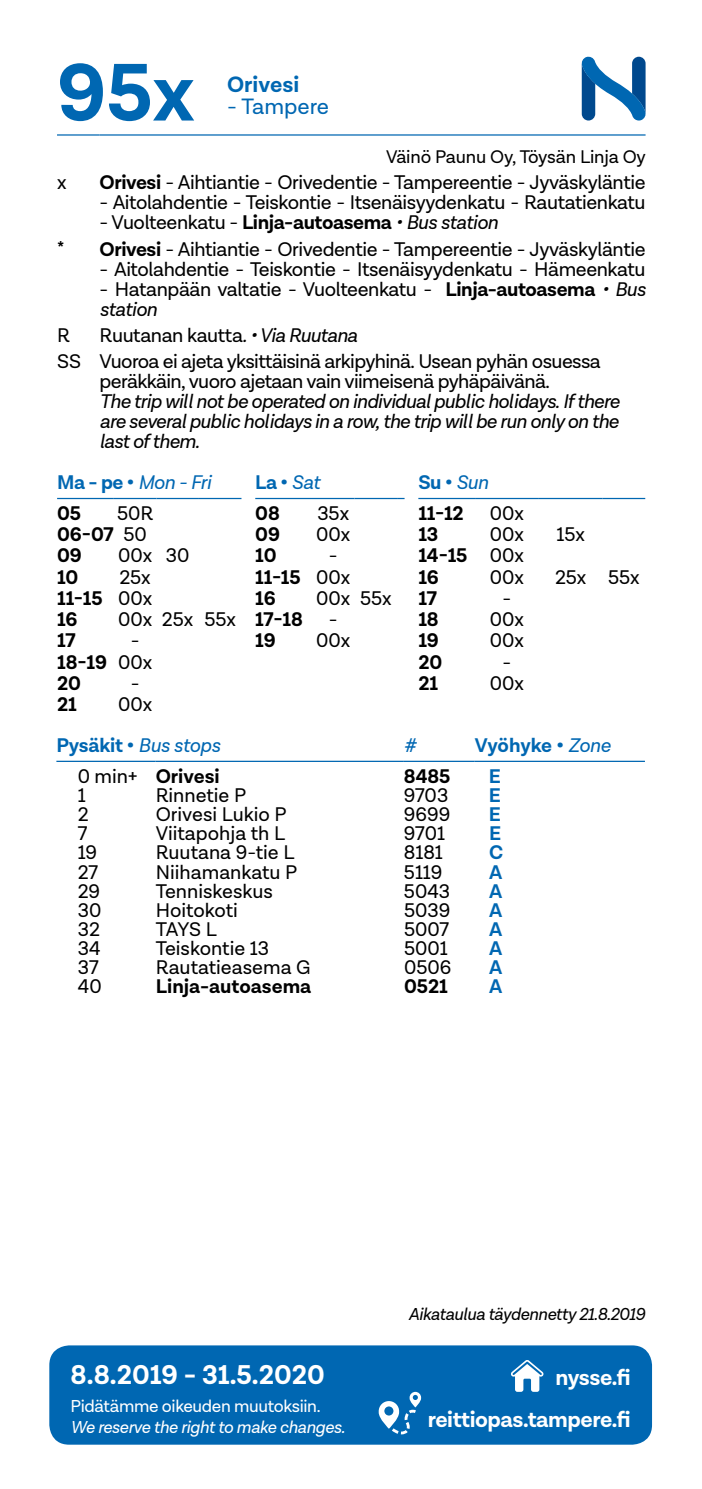
<style>
.page{position:relative;width:702px;height:1489px;background:#fff}
.page>*{position:absolute;margin:0;border:0;box-sizing:border-box;transform-origin:0 0}
.t1{font:700 82.5px "Lota Grotesque";color:#0067b2}
.t2{font:700 27.5px "Lota Grotesque";color:#fff}
.t3{font:700 22.5px/42.2px "Lota Grotesque";letter-spacing:-.02em;color:#fff;text-align:right}
.t4{font:22.5px "Lota Grotesque";color:#0067b2}
.t5{font:700 22.5px "Lota Grotesque";color:#0067b2}
.t6{font:20px/26px "Lota Grotesque";letter-spacing:-.02em;color:#000}
.t7{font:700 20px/21.2px "Lota Grotesque";color:#000}
.t8{font:italic 20px/20px "Lota Grotesque";letter-spacing:-.03em;color:#000;text-align:justify}
.t9{font:20px "Lota Grotesque";color:#000}
.t10{font:700 20px/30.5px "Lota Grotesque";letter-spacing:-.01em;color:#0067b2}
.t11{font:italic 20px/30.5px "Lota Grotesque";letter-spacing:-.025em;color:#0067b2}
.t12{font:18.5px "Lota Grotesque";letter-spacing:-.01em;color:#000}
.t13{font:italic 17.5px "Lota Grotesque";letter-spacing:-.02em;color:#fff}
.t14{font:italic 17.5px "Lota Grotesque";letter-spacing:-.02em;color:#000}
.t15{font:17.5px "Lota Grotesque";letter-spacing:-.02em;color:#fff}
.s1{font-weight:700}
.s2{font-style:italic}
.s3{font-weight:700;font-style:normal}
.s4{font-weight:700;font-style:normal;color:#000}
.s5{font-weight:400}
.s6{font-weight:400;font-style:italic}
.s7{color:#000}
.s8{color:#0067b2}
.s9{font-weight:400;font-style:italic;color:#0067b2}
</style>
<div class="page">
<hr style="left:57px;top:498px;width:57px;height:1px;background:#0067b2">
<hr style="left:114px;top:498px;width:42px;height:1px;background:#0067b2">
<hr style="left:156px;top:498px;width:43px;height:1px;background:#0067b2">
<hr style="left:199px;top:498px;width:42px;height:1px;background:#0067b2">
<hr style="left:255px;top:498px;width:57px;height:1px;background:#0067b2">
<hr style="left:312px;top:498px;width:42px;height:1px;background:#0067b2">
<hr style="left:354px;top:498px;width:43px;height:1px;background:#0067b2">
<hr style="left:418px;top:498px;width:57px;height:1px;background:#0067b2">
<hr style="left:475px;top:498px;width:64px;height:1px;background:#0067b2">
<hr style="left:539px;top:498px;width:63px;height:1px;background:#0067b2">
<hr style="left:602px;top:498px;width:43px;height:1px;background:#0067b2">
<hr style="left:57px;top:134px;width:43px;height:2px;background:#0067b2">
<hr style="left:100px;top:134px;width:545px;height:2px;background:#0067b2">
<svg style="left:581px;top:56px;width:65px;height:64px"></svg>
<hr style="left:56px;top:760px;width:100px;height:2px;background:#0067b2">
<hr style="left:156px;top:760px;width:248px;height:2px;background:#0067b2">
<hr style="left:404px;top:760px;width:70px;height:2px;background:#0067b2">
<hr style="left:474px;top:760px;width:171px;height:2px;background:#0067b2">
<div style="left:49px;top:1345px;width:603px;height:99px;background:#0067b2;border-radius:20px"></div>
<svg style="left:378px;top:1391px;width:43px;height:43px"></svg>
<svg style="left:511px;top:1360px;width:32px;height:31px"></svg>
<h1 class="t1" style="left:57px;top:45px;width:139px">95x</h1>
<p class="t5" style="left:227px;top:71px;width:74px">Orivesi</p>
<p class="t4" style="left:227px;top:94px;width:103px">- Tampere</p>
<p class="t12" style="left:386px;top:147px;width:261px">Väinö Paunu Oy, Töysän Linja Oy</p>
<p class="t6" style="left:57px;top:170px;width:11px">x</p>
<p class="t6" style="left:100px;top:170px;width:547px"><span class="s1">Orivesi</span> - Aihtiantie - Orivedentie - Tampereentie - Jyväskyläntie</p>
<p class="t6" style="left:100px;top:190px;width:547px">- Aitolahdentie - Teiskontie - Itsenäisyydenkatu - Rautatienkatu</p>
<p class="t6" style="left:57px;top:210px;width:590px;text-indent:43px">- Vuolteenkatu - <span class="s1">Linja-autoasema</span> <span class="s2">• Bus station<br></span>* <span class="s1">Orivesi</span> - Aihtiantie - Orivedentie - Tampereentie - Jyväskyläntie</p>
<p class="t6" style="left:100px;top:256px;width:547px">- Aitolahdentie - Teiskontie - Itsenäisyydenkatu - Hämeenkatu</p>
<p class="t6" style="left:100px;top:279px;width:547px;line-height:20px">- Hatanpään valtatie - Vuolteenkatu - <span class="s1">Linja-autoasema</span> <span class="s2">• Bus station</span></p>
<p class="t6" style="left:57px;top:322px;width:14px">R</p>
<p class="t6" style="left:57px;top:322px;width:545px;text-indent:43px">Ruutanan kautta<span class="s2">. • Via Ruutana<br></span>SS Vuoroa ei ajeta yksittäisinä arkipyhinä. Usean pyhän osuessa</p>
<p class="t6" style="left:100px;top:368px;width:452px">peräkkäin, vuoro ajetaan vain viimeisenä pyhäpäivänä.</p>
<p class="t8" style="left:100px;top:391px;width:521px">The trip will not be operated on individual public holidays. If there are several public holidays in a row, the trip will be run only on the last of them.</p>
<p class="t11" style="left:57px;top:467px;width:155px"><span class="s3">Ma - pe •</span> Mon - Fri<br><span class="s4">05</span></p>
<p class="t7" style="left:57px;top:503px;width:98px;text-indent:60px"><span class="s5">50R<br></span>06-07 <span class="s5">50<br></span>09</p>
<p class="t6" style="left:118px;top:543px;width:73px">00x 30</p>
<p class="t7" style="left:57px;top:567px;width:23px">10</p>
<p class="t7" style="left:57px;top:567px;width:97px;text-align:justify;text-indent:62px"><span class="s5">25x </span>11-15 <span class="s5">00x </span>16</p>
<p class="t9" style="left:118px;top:608px;width:119px">00x 25x 55x</p>
<p class="t7" style="left:57px;top:630px;width:20px">17</p>
<p class="t7" style="left:57px;top:630px;width:97px;text-indent:74px"><span class="s5">-<br></span>18-19 <span class="s5">00x<br></span>20</p>
<p class="t6" style="left:131px;top:670px;width:10px">-</p>
<p class="t7" style="left:57px;top:694px;width:21px">21</p>
<p class="t6" style="left:118px;top:692px;width:36px">00x</p>
<p class="t10" style="left:255px;top:468px;width:66px">La • <span class="s6">Sat<br></span><span class="s7">08</span></p>
<p class="t6" style="left:317px;top:500px;width:33px">35x</p>
<p class="t7" style="left:255px;top:524px;width:26px">09</p>
<p class="t6" style="left:316px;top:522px;width:36px">00x</p>
<p class="t7" style="left:255px;top:545px;width:23px">10</p>
<p class="t7" style="left:255px;top:545px;width:97px;text-indent:74px"><span class="s5">-<br></span>11-15 <span class="s5">00x<br></span>16</p>
<p class="t6" style="left:316px;top:585px;width:77px">00x 55x</p>
<p class="t7" style="left:255px;top:609px;width:49px">17-18</p>
<p class="t6" style="left:329px;top:607px;width:10px">-</p>
<p class="t7" style="left:255px;top:630px;width:22px">19</p>
<p class="t6" style="left:316px;top:628px;width:36px">00x</p>
<p class="t7" style="left:418px;top:468px;width:71px;line-height:30.5px"><span class="s8">Su •</span> <span class="s9">Sun<br></span>11-12</p>
<p class="t6" style="left:490px;top:500px;width:36px">00x</p>
<p class="t7" style="left:418px;top:524px;width:22px">13</p>
<p class="t6" style="left:490px;top:522px;width:36px">00x</p>
<p class="t6" style="left:556px;top:522px;width:30px">15x</p>
<p class="t7" style="left:418px;top:545px;width:107px">14-15 <span class="s5">00x<br></span>16</p>
<p class="t6" style="left:490px;top:564px;width:36px">00x</p>
<p class="t6" style="left:555px;top:564px;width:86px">25x 55x</p>
<p class="t7" style="left:418px;top:588px;width:20px">17</p>
<p class="t6" style="left:502px;top:585px;width:10px">-</p>
<p class="t7" style="left:418px;top:609px;width:22px">18</p>
<p class="t6" style="left:490px;top:607px;width:36px">00x</p>
<p class="t7" style="left:418px;top:630px;width:22px">19</p>
<p class="t6" style="left:490px;top:628px;width:36px">00x</p>
<p class="t7" style="left:418px;top:652px;width:25px">20</p>
<p class="t6" style="left:502px;top:649px;width:10px">-</p>
<p class="t7" style="left:418px;top:673px;width:21px">21</p>
<p class="t6" style="left:490px;top:670px;width:36px">00x</p>
<p class="t10" style="left:56px;top:730px;width:165px">Pysäkit • <span class="s6">Bus stops</span></p>
<p class="t11" style="left:404px;top:730px;width:14px">#</p>
<p class="t10" style="left:474px;top:730px;width:137px">Vyöhyke • <span class="s6">Zone</span></p>
<p class="t7" style="left:78px;top:765px;width:143px"><span class="s5">0 min+</span> Orivesi</p>
<p class="t7" style="left:404px;top:765px;width:48px">8485</p>
<p class="t10" style="left:489px;top:761px;width:14px">E</p>
<p class="t6" style="left:78px;top:782px;width:9px">1</p>
<p class="t9" style="left:156px;top:783px;width:92px">Rinnetie P</p>
<p class="t6" style="left:404px;top:782px;width:46px">9703</p>
<p class="t10" style="left:489px;top:780px;width:14px">E</p>
<p class="t6" style="left:78px;top:801px;width:12px">2</p>
<p class="t9" style="left:156px;top:802px;width:132px">Orivesi Lukio P</p>
<p class="t6" style="left:404px;top:801px;width:48px">9699</p>
<p class="t10" style="left:489px;top:799px;width:14px">E</p>
<p class="t6" style="left:78px;top:820px;width:11px">7</p>
<p class="t9" style="left:156px;top:821px;width:131px">Viitapohja th L</p>
<p class="t6" style="left:404px;top:820px;width:42px">9701</p>
<p class="t10" style="left:489px;top:818px;width:14px">E</p>
<p class="t6" style="left:78px;top:839px;width:21px">19</p>
<p class="t9" style="left:156px;top:840px;width:140px">Ruutana 9-tie L</p>
<p class="t6" style="left:404px;top:839px;width:40px">8181</p>
<p class="t10" style="left:489px;top:837px;width:16px">C</p>
<p class="t6" style="left:78px;top:859px;width:22px">27</p>
<p class="t9" style="left:156px;top:860px;width:143px">Niihamankatu P</p>
<p class="t6" style="left:404px;top:859px;width:40px">5119</p>
<p class="t10" style="left:489px;top:857px;width:15px">A</p>
<p class="t6" style="left:78px;top:878px;width:24px">29</p>
<p class="t9" style="left:156px;top:879px;width:119px">Tenniskeskus</p>
<p class="t6" style="left:404px;top:878px;width:48px">5043</p>
<p class="t10" style="left:489px;top:876px;width:15px">A</p>
<p class="t6" style="left:78px;top:897px;width:25px">30</p>
<p class="t6" style="left:156px;top:897px;width:84px">Hoitokoti</p>
<p class="t6" style="left:404px;top:897px;width:48px">5039</p>
<p class="t10" style="left:489px;top:895px;width:15px">A</p>
<p class="t6" style="left:78px;top:916px;width:24px">32</p>
<p class="t6" style="left:156px;top:916px;width:63px">TAYS L</p>
<p class="t6" style="left:404px;top:916px;width:47px">5007</p>
<p class="t10" style="left:489px;top:914px;width:15px">A</p>
<p class="t6" style="left:78px;top:935px;width:24px">34</p>
<p class="t9" style="left:156px;top:936px;width:115px">Teiskontie 13</p>
<p class="t6" style="left:404px;top:935px;width:45px">5001</p>
<p class="t10" style="left:489px;top:933px;width:15px">A</p>
<p class="t6" style="left:78px;top:954px;width:22px">37</p>
<p class="t9" style="left:156px;top:955px;width:156px">Rautatieasema G</p>
<p class="t6" style="left:404px;top:954px;width:49px">0506</p>
<p class="t10" style="left:489px;top:952px;width:15px">A</p>
<p class="t6" style="left:78px;top:973px;width:25px">40</p>
<p class="t7" style="left:156px;top:975px;width:157px">Linja-autoasema</p>
<p class="t7" style="left:404px;top:975px;width:45px">0521</p>
<p class="t10" style="left:489px;top:971px;width:15px">A</p>
<h2 class="t2" style="left:71px;top:1358px;width:256px">8.8.2019 - 31.5.2020</h2>
<p class="t15" style="left:71px;top:1395px;width:251px">Pidätämme oikeuden muutoksiin.</p>
<p class="t13" style="left:71px;top:1416px;width:276px">We reserve the right to make changes.</p>
<p class="t14" style="left:408px;top:1303px;width:238px">Aikataulua täydennetty 21.8.2019</p>
<p class="t3" style="left:428px;top:1356px;width:204px">nysse.fi reittiopas.tampere.fi</p>
</div>
